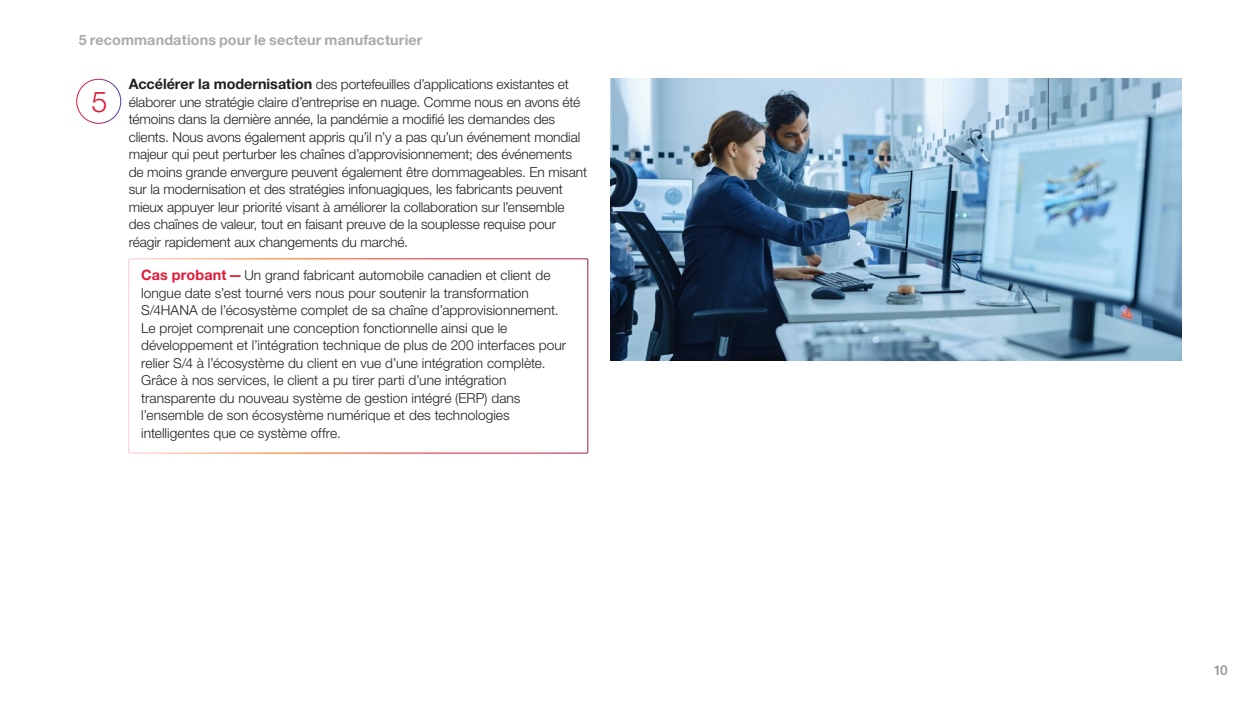
<style>
.page{position:relative;width:1260px;height:709px;background:#fff}
.page>*{position:absolute;margin:0;border:0;box-sizing:border-box;transform-origin:0 0}
.BIG_NUBMER_1-5{font:300 28.75px "Helvetica Neue LT Pro";color:#e31937}
.H4_Gray_FR{font:700 14.38px "Helvetica Neue LT Pro";letter-spacing:.01em;color:#aaa}
.Text_indent_FR{font:300 13.75px/17.5px "Helvetica Neue LT Pro";letter-spacing:-.005em;color:#231f20}
.Text_indent___frame{font:300 13.75px/17.5px "Helvetica Neue LT Pro";color:#231f20}
.t1{font:500 13.75px "Helvetica Neue LT Pro";color:#939598}
.s1{font-weight:700;font-size:14.38px}
.s2{font-weight:700;font-size:14.38px;color:#e31937}
</style>
<div class="page">
<div style="left:128px;top:258px;width:460px;height:195px;border:1px solid #fff"></div>
<div style="left:76px;top:79px;width:45px;height:45px;border:1px solid #fff;border-radius:50%"></div>
<img style="left:610px;top:79px;width:571px;height:281px">
<h6 class="H4_Gray_FR" style="left:79px;top:30px;width:345px">5 recommandations pour le secteur manufacturier</h6>
<p class="BIG_NUBMER_1-5" style="left:91px;top:84px;width:17px">5</p>
<p class="Text_indent_FR" style="left:129px;top:75px;width:460px"><span class="s1">Accélérer la modernisation</span> des portefeuilles d’applications existantes et élaborer une stratégie claire d’entreprise en nuage. Comme nous en avons été témoins dans la dernière année, la pandémie a modifié les demandes des clients. Nous avons également appris qu’il n’y a pas qu’un événement mondial majeur qui peut perturber les chaînes d’approvisionnement; des événements de moins grande envergure peuvent également être dommageables. En misant sur la modernisation et des stratégies infonuagiques, les fabricants peuvent mieux appuyer leur priorité visant à améliorer la collaboration sur l’ensemble des chaînes de valeur, tout en faisant preuve de la souplesse requise pour réagir rapidement aux changements du marché.</p>
<p class="Text_indent___frame" style="left:141px;top:266px;width:426px"><span class="s2">Cas probant—</span>Un grand fabricant automobile canadien et client de longue date s’est tourné vers nous pour soutenir la transformation S/4HANA de l’écosystème complet de sa chaîne d’approvisionnement.<br>Le projet comprenait une conception fonctionnelle ainsi que le développement et l’intégration technique de plus de 200 interfaces pour relier S/4 à l’écosystème du client en vue d’une intégration complète.<br>Grâce à nos services, le client a pu tirer parti d’une intégration transparente du nouveau système de gestion intégré (ERP) dans l’ensemble de son écosystème numérique et des technologies intelligentes que ce système offre.</p>
<p class="t1" style="left:1213px;top:661px;width:16px">10</p>
</div>
